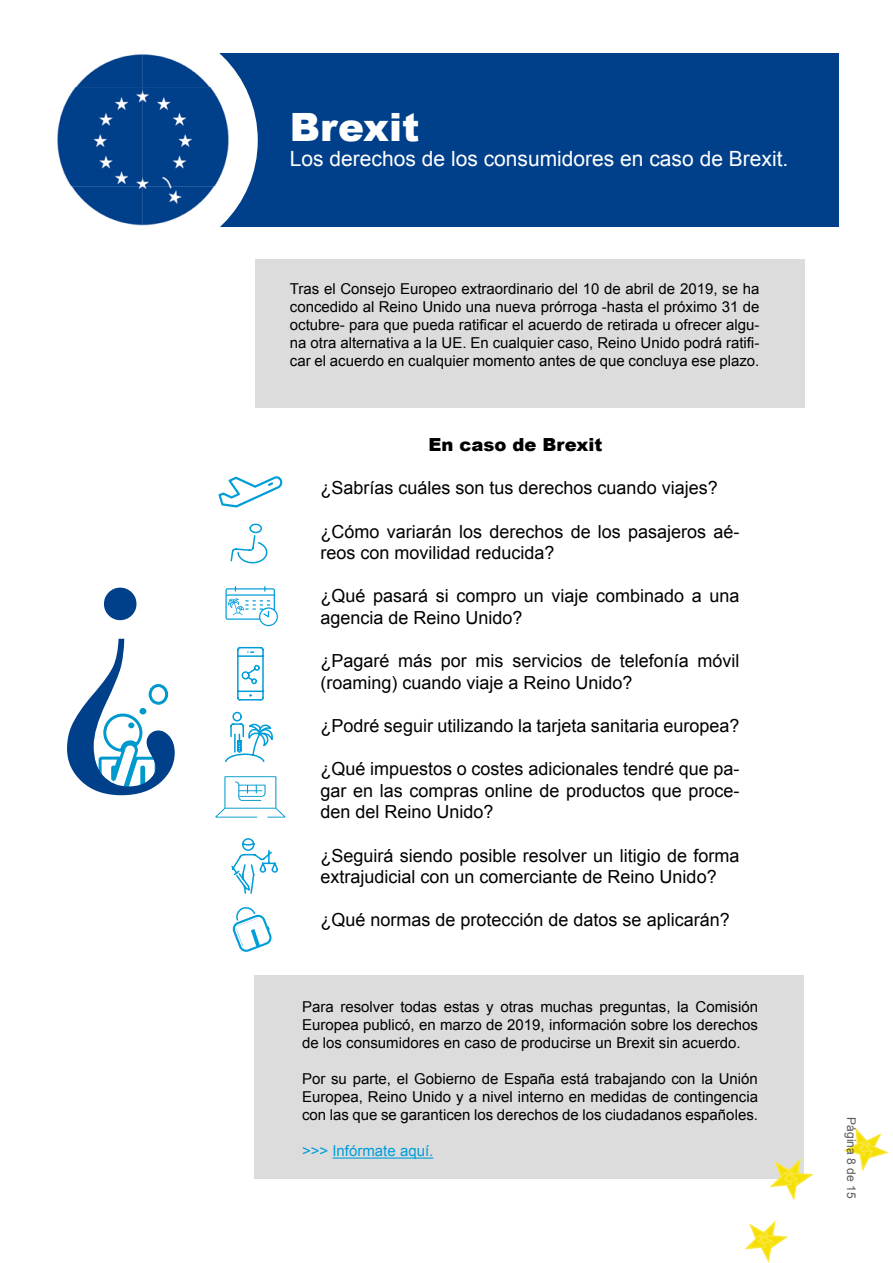
<style>
.page{position:relative;width:893px;height:1263px;background:#fff}
.page>*{position:absolute;margin:0;border:0;box-sizing:border-box;transform-origin:0 0}
.t1{font:300px "Times New Roman";color:#00408b}
.t2{font:900 39px "Arial";color:#fff}
.t3{font:21px "Arial";color:#fff}
.t4{font:18px/21.6px "Arial";color:#000}
.t5{font:900 18px "Arial";color:#000}
.t6{font:15px/18px "Arial";color:#000;text-align:justify}
.t7{font:15px "Arial";color:#009dd9}
.t8{font:12px "Arial";color:#58585a}
</style>
<div class="page">
<div style="left:255px;top:975px;width:549px;height:204px;background:#dcdcdc"></div>
<div style="left:81px;top:54px;width:758px;height:173px;background:#00408b"></div>
<div style="left:22px;top:23px;width:235px;height:235px;background:#fff;border-radius:50%"></div>
<img style="left:76px;top:53px;width:157px;height:34px">
<img style="left:57px;top:87px;width:172px;height:99px">
<img style="left:71px;top:186px;width:166px;height:41px">
<div style="left:255px;top:259px;width:549px;height:148px;background:#dcdcdc"></div>
<hr style="left:332px;top:1157px;width:101px;height:1px;background:#009dd9">
<div style="left:139px;top:708px;width:7px;height:6px;border:3px solid #0099cd;border-radius:50%"></div>
<svg style="left:98px;top:709px;width:61px;height:82px"></svg>
<div style="left:149px;top:684px;width:19px;height:21px;border:3px solid #0099cd;border-radius:50%"></div>
<svg style="left:215px;top:776px;width:71px;height:42px"></svg>
<svg style="left:218px;top:476px;width:64px;height:31px"></svg>
<svg style="left:232px;top:907px;width:41px;height:45px"></svg>
<svg style="left:230px;top:523px;width:38px;height:41px"></svg>
<svg style="left:231px;top:838px;width:48px;height:56px"></svg>
<svg style="left:225px;top:646px;width:48px;height:117px"></svg>
<svg style="left:225px;top:586px;width:53px;height:40px"></svg>
<svg style="left:770px;top:1158px;width:44px;height:43px"></svg>
<svg style="left:843px;top:1127px;width:46px;height:45px"></svg>
<svg style="left:744px;top:1220px;width:44px;height:43px"></svg>
<h1 class="t1" style="left:54px;top:418px;width:135px">¿</h1>
<h2 class="t2" style="left:290px;top:99px;width:131px">Brexit</h2>
<h3 class="t3" style="left:290px;top:145px;width:500px">Los derechos de los consumidores en caso de Brexit.</h3>
<p class="t6" style="left:290px;top:279px;width:471px">Tras el Consejo Europeo extraordinario del 10 de abril de 2019, se ha concedido al Reino Unido una nueva prórroga -hasta el próximo 31 de octubre- para que pueda ratificar el acuerdo de retirada u ofrecer algu&shy;na otra alternativa a la UE. En cualquier caso, Reino Unido podrá ratifi&shy;car el acuerdo en cualquier momento antes de que concluya ese plazo.</p>
<p class="t5" style="left:428px;top:432px;width:175px">En caso de Brexit</p>
<p class="t4" style="left:320px;top:477px;width:399px">¿Sabrías cuáles son tus derechos cuando viajes?</p>
<p class="t4" style="left:320px;top:520px;width:421px">¿Cómo variarán los derechos de los pasajeros aé&shy;reos con movilidad reducida?</p>
<p class="t4" style="left:320px;top:585px;width:421px">¿Qué pasará si compro un viaje combinado a una agencia de Reino Unido?</p>
<p class="t4" style="left:320px;top:650px;width:421px">¿Pagaré más por mis servicios de telefonía móvil (roaming) cuando viaje a Reino Unido?</p>
<p class="t4" style="left:320px;top:715px;width:421px">¿Podré seguir utilizando la tarjeta sanitaria europea?</p>
<p class="t4" style="left:320px;top:758px;width:421px;text-align:justify">¿Qué impuestos o costes adicionales tendré que pa&shy;gar en las compras online de productos que proce&shy;den del Reino Unido?</p>
<p class="t4" style="left:320px;top:844px;width:421px">¿Seguirá siendo posible resolver un litigio de forma extrajudicial con un comerciante de Reino Unido?</p>
<p class="t4" style="left:320px;top:909px;width:411px">¿Qué normas de protección de datos se aplicarán?</p>
<p class="t6" style="left:302px;top:998px;width:457px">Para resolver todas estas y otras muchas preguntas, la Comisión Europea publicó, en marzo de 2019, información sobre los derechos de los consumidores en caso de producirse un Brexit sin acuerdo.</p>
<p class="t6" style="left:302px;top:1070px;width:457px">Por su parte, el Gobierno de España está trabajando con la Unión Europea, Reino Unido y a nivel interno en medidas de contingencia con las que se garanticen los derechos de los ciudadanos españoles.</p>
<p class="t7" style="left:302px;top:1141px;width:133px">&gt;&gt;&gt; Infórmate aquí.</p>
<p class="t8" style="left:859px;top:1117px;width:82px;rotate:90deg">Página 8 de 15</p>
</div>
